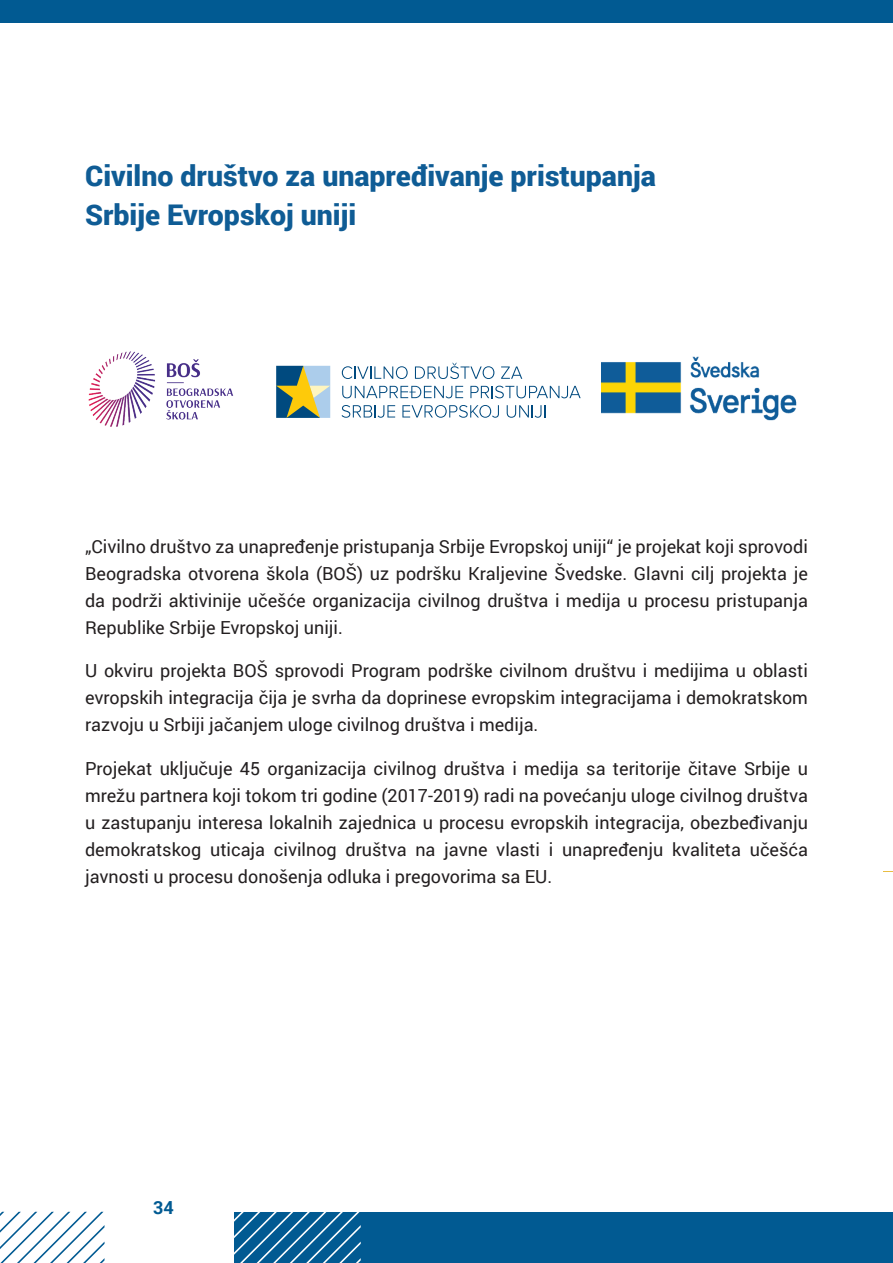
<style>
.page{position:relative;width:893px;height:1263px;background:#fff}
.page>*{position:absolute;margin:0;border:0;box-sizing:border-box;transform-origin:0 0}
.t1{font:900 28.5px/39px "Roboto";color:#0f5c95}
.t2{font:18px/27px "Roboto";color:#231f20;text-align:justify}
.t3{font:700 18px "Roboto";color:#015a92}
</style>
<div class="page">
<div style="left:234px;top:1212px;width:659px;height:51px;background:#015a92"></div>
<div style="left:0;top:0;width:893px;height:23px;background:#015a92"></div>
<hr style="left:892px;top:1212px;width:1px;height:51px;background:#fecb2f">
<svg style="left:0;top:1212px;width:105px;height:51px"></svg>
<svg style="left:234px;top:1212px;width:127px;height:51px"></svg>
<svg style="left:276px;top:366px;width:54px;height:52px;background:#879d81"></svg>
<svg style="left:342px;top:366px;width:66px;height:13px"></svg>
<svg style="left:415px;top:363px;width:79px;height:16px"></svg>
<svg style="left:501px;top:366px;width:21px;height:13px"></svg>
<svg style="left:342px;top:386px;width:121px;height:12px"></svg>
<svg style="left:470px;top:386px;width:111px;height:12px"></svg>
<svg style="left:342px;top:405px;width:53px;height:13px"></svg>
<svg style="left:402px;top:405px;width:97px;height:13px"></svg>
<svg style="left:507px;top:405px;width:39px;height:13px"></svg>
<img style="left:88px;top:351px;width:145px;height:76px">
<img style="left:601px;top:356px;width:196px;height:65px">
<h1 class="t1" style="left:85px;top:156px;width:572px">Civilno društvo za unapređivanje pristupanja<br>Srbije Evropskoj uniji</h1>
<p class="t2" style="left:85px;top:532px;width:724px">„Civilno društvo za unapređenje pristupanja Srbije Evropskoj uniji“ je projekat koji sprovodi Beogradska otvorena škola (BOŠ) uz podršku Kraljevine Švedske. Glavni cilj projekta je da podrži aktivinije učešće organizacija civilnog društva i medija u procesu pristupanja Republike Srbije Evropskoj uniji.</p>
<p class="t2" style="left:85px;top:656px;width:724px">U okviru projekta BOŠ sprovodi Program podrške civilnom društvu i medijima u oblasti evropskih integracija čija je svrha da doprinese evropskim integracijama i demokratskom razvoju u Srbiji jačanjem uloge civilnog društva i medija.</p>
<p class="t2" style="left:85px;top:754px;width:724px">Projekat uključuje 45 organizacija civilnog društva i medija sa teritorije čitave Srbije u mrežu partnera koji tokom tri godine (2017-2019) radi na povećanju uloge civilnog društva u zastupanju interesa lokalnih zajednica u procesu evropskih integracija, obezbeđivanju demokratskog uticaja civilnog društva na javne vlasti i unapređenju kvaliteta učešća javnosti u procesu donošenja odluka i pregovorima sa EU.</p>
<p class="t3" style="left:153px;top:1194px;width:22px">34</p>
</div>
